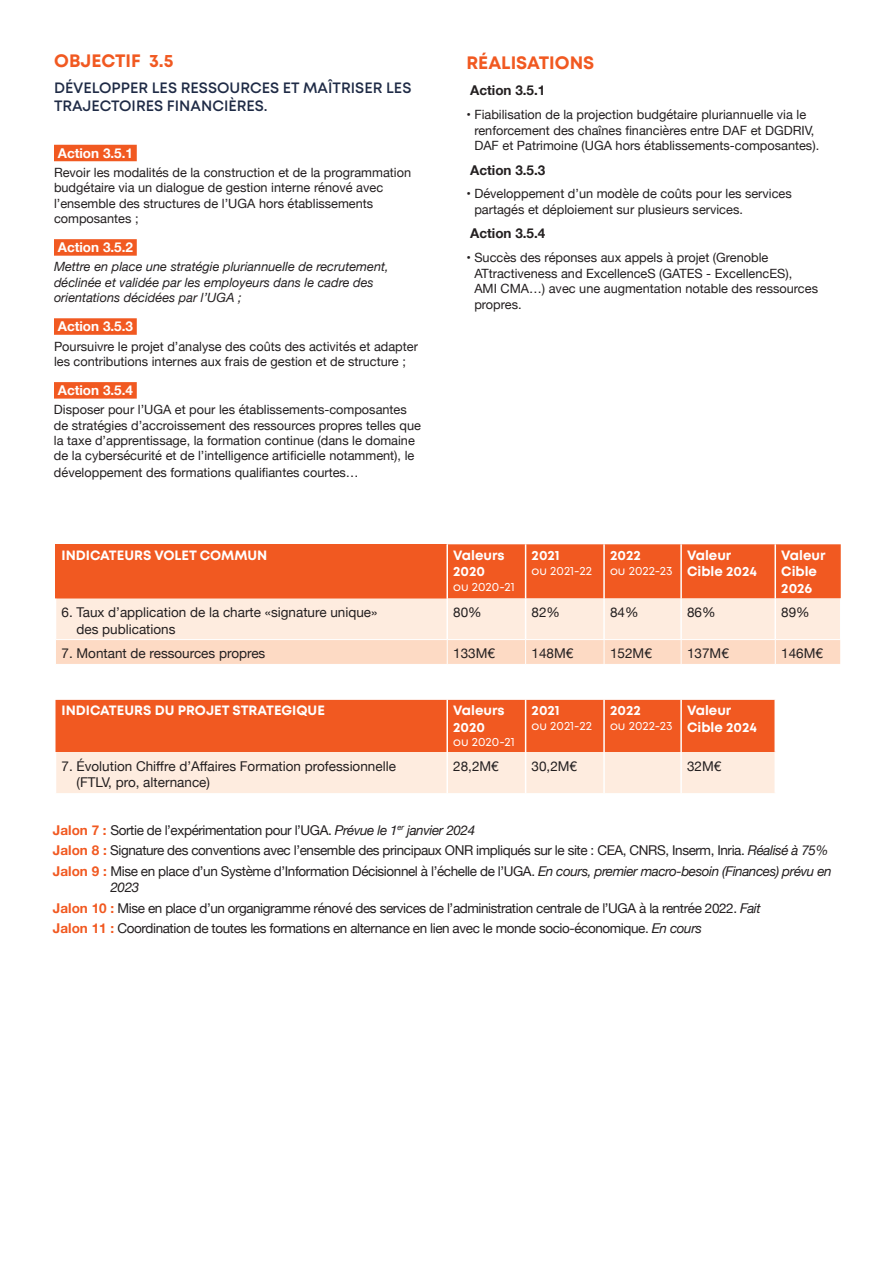
<style>
.page{position:relative;width:893px;height:1263px;background:#fff}
.page>*{position:absolute;margin:0;border:0;box-sizing:border-box;transform-origin:0 0}
.t1{font:700 18px "Mont";color:#f15921}
.t2{font:600 15px/18px "Mont";color:#1f2b46}
.t3{font:13.5px/16.2px "Helvetica Neue";letter-spacing:-.03em;color:#231f20}
.t4{font:13.5px/16.2px "Helvetica Neue";color:#231f20}
.t5{font:700 13.5px/16.2px "Mont";color:#fff}
.t6{font:700 13.5px "Helvetica Neue";color:#fff}
.t7{font:700 13.5px "Helvetica Neue";color:#231f20}
.t8{font:12.75px/15.3px "Helvetica Neue";color:#231f20}
.t9{font:italic 12.75px/15.3px "Helvetica Neue";color:#231f20}
.t10{font:12px "Mont";color:#fff}
.s1{font-weight:700;color:#f15921}
.s2{font-style:italic}
</style>
<div class="page">
<div style="left:56px;top:544px;width:785px;height:54px;background:#f15921"></div>
<svg style="left:56px;top:598px;width:784px;height:195px;background:#f9b69a"></svg>
<hr style="left:446px;top:544px;width:2px;height:54px;background:#fff">
<hr style="left:525px;top:544px;width:1px;height:54px;background:#fff">
<hr style="left:603px;top:544px;width:2px;height:54px;background:#fff">
<hr style="left:680px;top:544px;width:2px;height:54px;background:#fff">
<hr style="left:774px;top:544px;width:2px;height:54px;background:#fff">
<hr style="left:774px;top:751px;width:67px;height:2px;background:#fff">
<hr style="left:774px;top:792px;width:67px;height:2px;background:#fff">
<hr style="left:774px;top:598px;width:2px;height:41px;background:#fff">
<hr style="left:446px;top:700px;width:2px;height:52px;background:#fff">
<hr style="left:525px;top:700px;width:1px;height:52px;background:#fff">
<hr style="left:603px;top:700px;width:2px;height:52px;background:#fff">
<hr style="left:680px;top:700px;width:2px;height:52px;background:#fff">
<hr style="left:774px;top:700px;width:2px;height:51px;background:#fff">
<hr style="left:446px;top:752px;width:2px;height:41px;background:#fff">
<hr style="left:525px;top:752px;width:1px;height:41px;background:#fff">
<hr style="left:603px;top:752px;width:2px;height:41px;background:#fff">
<hr style="left:680px;top:752px;width:2px;height:41px;background:#fff">
<hr style="left:774px;top:753px;width:2px;height:39px;background:#fff">
<hr style="left:446px;top:598px;width:2px;height:41px;background:#fff">
<hr style="left:525px;top:598px;width:1px;height:41px;background:#fff">
<hr style="left:603px;top:598px;width:2px;height:41px;background:#fff">
<hr style="left:680px;top:598px;width:2px;height:41px;background:#fff">
<svg style="left:56px;top:639px;width:785px;height:61px"></svg>
<hr style="left:55px;top:664px;width:392px;height:1px;background:#fff">
<hr style="left:447px;top:664px;width:79px;height:1px;background:#fff">
<hr style="left:526px;top:664px;width:78px;height:1px;background:#fff">
<hr style="left:604px;top:664px;width:77px;height:1px;background:#fff">
<hr style="left:681px;top:664px;width:94px;height:1px;background:#fff">
<hr style="left:775px;top:664px;width:66px;height:1px;background:#fff">
<div style="left:54px;top:145px;width:83px;height:16px;background:#f15921"></div>
<div style="left:54px;top:239px;width:83px;height:17px;background:#f15921"></div>
<div style="left:54px;top:318px;width:83px;height:17px;background:#f15921"></div>
<div style="left:54px;top:382px;width:83px;height:17px;background:#f15921"></div>
<p class="t1" style="left:54px;top:49px;width:121px">OBJECTIF 3.5</p>
<p class="t1" style="left:466px;top:51px;width:129px">RÉALISATIONS</p>
<p class="t2" style="left:54px;top:79px;width:359px">DÉVELOPPER LES RESSOURCES ET MAÎTRISER LES<br>TRAJECTOIRES FINANCIÈRES.</p>
<p class="t6" style="left:58px;top:142px;width:77px">Action 3.5.1</p>
<p class="t8" style="left:54px;top:166px;width:359px">Revoir les modalités de la construction et de la programmation budgétaire via un dialogue de gestion interne rénové avec l’ensemble des structures de l’UGA hors établissements composantes ;</p>
<p class="t6" style="left:58px;top:236px;width:77px">Action 3.5.2</p>
<p class="t9" style="left:54px;top:260px;width:336px">Mettre en place une stratégie pluriannuelle de recrutement, déclinée et validée par les employeurs dans le cadre des orientations décidées par l’UGA ;</p>
<p class="t6" style="left:58px;top:316px;width:77px">Action 3.5.3</p>
<p class="t8" style="left:54px;top:339px;width:365px">Poursuivre le projet d’analyse des coûts des activités et adapter les contributions internes aux frais de gestion et de structure ;</p>
<p class="t6" style="left:58px;top:379px;width:77px">Action 3.5.4</p>
<p class="t8" style="left:54px;top:403px;width:368px">Disposer pour l’UGA et pour les établissements-composantes de stratégies d’accroissement des ressources propres telles que la taxe d’apprentissage, la formation continue (dans le domaine de la cybersécurité et de l’intelligence artificielle notamment), le développement des formations qualifiantes courtes…</p>
<p class="t7" style="left:470px;top:80px;width:77px">Action 3.5.1</p>
<p class="t8" style="left:474px;top:108px;width:346px;text-indent:-8px">• Fiabilisation de la projection budgétaire pluriannuelle via le renforcement des chaînes financières entre DAF et DGDRIV,<br>DAF et Patrimoine (UGA hors établissements-composantes).</p>
<p class="t7" style="left:470px;top:159px;width:77px">Action 3.5.3</p>
<p class="t8" style="left:474px;top:187px;width:319px;text-indent:-8px">• Développement d’un modèle de coûts pour les services partagés et déploiement sur plusieurs services.</p>
<p class="t7" style="left:470px;top:223px;width:77px">Action 3.5.4</p>
<p class="t8" style="left:474px;top:251px;width:345px;text-indent:-8px">• Succès des réponses aux appels à projet (Grenoble ATtractiveness and ExcellenceS (GATES - ExcellencES), AMI CMA…) avec une augmentation notable des ressources propres.</p>
<p class="t5" style="left:62px;top:547px;width:207px">INDICATEURS VOLET COMMUN</p>
<p class="t5" style="left:453px;top:547px;width:53px">Valeurs<br>2020</p>
<p class="t10" style="left:453px;top:579px;width:63px">ou 2020-21</p>
<p class="t5" style="left:532px;top:547px;width:30px">2021</p>
<p class="t10" style="left:532px;top:563px;width:62px">ou 2021-22</p>
<p class="t5" style="left:610px;top:547px;width:32px">2022</p>
<p class="t10" style="left:610px;top:563px;width:64px">ou 2022-23</p>
<p class="t5" style="left:687px;top:547px;width:71px">Valeur<br>Cible 2024</p>
<p class="t5" style="left:781px;top:547px;width:46px">Valeur<br>Cible<br>2026</p>
<p class="t4" style="left:77px;top:605px;width:302px;text-indent:-15px">6. Taux d’application de la charte «signature unique» des publications</p>
<p class="t3" style="left:453px;top:605px;width:30px">80%</p>
<p class="t3" style="left:532px;top:605px;width:30px">82%</p>
<p class="t3" style="left:610px;top:605px;width:30px">84%</p>
<p class="t3" style="left:687px;top:605px;width:30px">86%</p>
<p class="t3" style="left:781px;top:605px;width:30px">89%</p>
<p class="t4" style="left:62px;top:646px;width:205px">7. Montant de ressources propres</p>
<p class="t3" style="left:453px;top:646px;width:43px">133M€</p>
<p class="t3" style="left:532px;top:646px;width:43px">148M€</p>
<p class="t3" style="left:610px;top:646px;width:43px">152M€</p>
<p class="t3" style="left:687px;top:646px;width:43px">137M€</p>
<p class="t3" style="left:781px;top:646px;width:43px">146M€</p>
<p class="t5" style="left:62px;top:703px;width:265px">INDICATEURS DU PROJET STRATEGIQUE</p>
<p class="t5" style="left:453px;top:703px;width:53px">Valeurs<br>2020</p>
<p class="t10" style="left:453px;top:734px;width:63px">ou 2020-21</p>
<p class="t5" style="left:532px;top:703px;width:30px">2021</p>
<p class="t10" style="left:532px;top:718px;width:62px">ou 2021-22</p>
<p class="t5" style="left:610px;top:703px;width:32px">2022</p>
<p class="t10" style="left:610px;top:718px;width:64px">ou 2022-23</p>
<p class="t5" style="left:687px;top:703px;width:71px">Valeur<br>Cible 2024</p>
<p class="t4" style="left:77px;top:759px;width:321px;text-indent:-15px">7. Évolution Chiffre d’Affaires Formation professionnelle (FTLV, pro, alternance)</p>
<p class="t3" style="left:453px;top:759px;width:47px">28,2M€</p>
<p class="t3" style="left:532px;top:759px;width:47px">30,2M€</p>
<p class="t3" style="left:687px;top:759px;width:36px">32M€</p>
<p class="t3" style="left:53px;top:823px;width:424px"><span class="s1">Jalon 7 :</span> Sortie de l’expérimentation pour l’UGA. <span class="s2">Prévue le 1</span><sup>er</sup> <span class="s2">janvier 2024</span></p>
<p class="t3" style="left:53px;top:843px;width:777px"><span class="s1">Jalon 8 :</span> Signature des conventions avec l’ensemble des principaux ONR impliqués sur le site : CEA, CNRS, Inserm, Inria. <span class="s2">Réalisé à 75%</span></p>
<p class="t3" style="left:111px;top:864px;width:723px;text-indent:-58px"><span class="s1">Jalon 9 :</span> Mise en place d’un Système d’Information Décisionnel à l’échelle de l’UGA. <span class="s2">En cours, premier macro-besoin (Finances) prévu en<br>2023</span></p>
<p class="t3" style="left:53px;top:900px;width:709px"><span class="s1">Jalon 10 :</span> Mise en place d’un organigramme rénové des services de l’administration centrale de l’UGA à la rentrée 2022. <span class="s2">Fait</span></p>
<p class="t3" style="left:53px;top:921px;width:650px"><span class="s1">Jalon 11 :</span> Coordination de toutes les formations en alternance en lien avec le monde socio-économique. <span class="s2">En cours</span></p>
</div>
